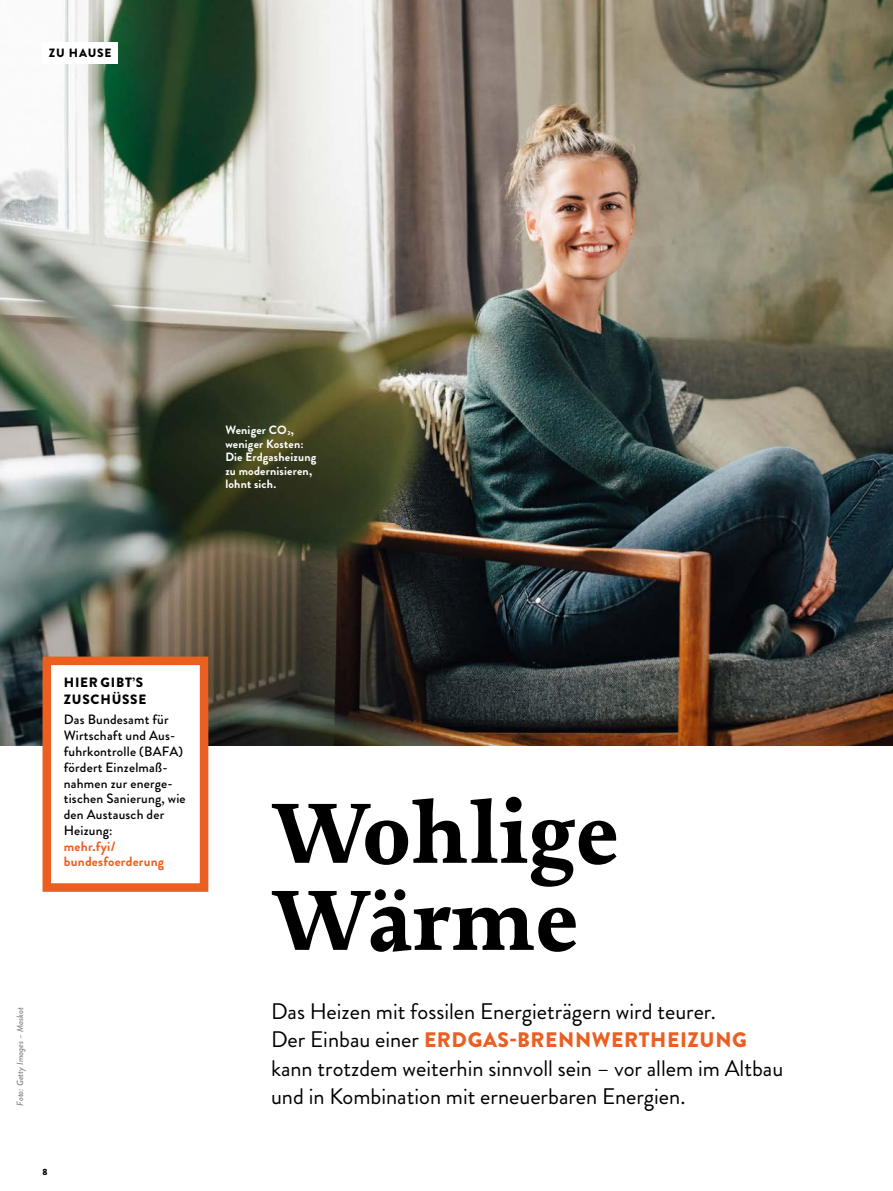
<style>
.page{position:relative;width:893px;height:1191px;background:#fff}
.page>*{position:absolute;margin:0;border:0;box-sizing:border-box;transform-origin:0 0}
.t1{font:700 90px/87px "Proforma";color:#000}
.t2{font:22.5px/28.5px "Brandon Grotesque";color:#000}
.t3{font:900 21px "Brandon Grotesque";letter-spacing:.03em;color:#eb5f21}
.t4{font:500 13.5px/15.8px "Brandon Grotesque";letter-spacing:.015em;color:#000}
.t5{font:700 13.5px/15.8px "Brandon Grotesque";letter-spacing:.015em;color:#eb5f21}
.t6{font:900 13.5px/17.1px "Brandon Grotesque";letter-spacing:.055em;color:#000}
.t7{font:700 12px/13.5px "Brandon Grotesque";letter-spacing:.015em;color:#fff}
.t8{font:900 12px "Brandon Grotesque";letter-spacing:.07em;color:#000}
.t9{font:italic 500 9px "Brandon Grotesque";color:#878786}
.t10{font:900 9px "Brandon Grotesque";color:#000}
.s1{font-weight:400;font-size:22.5px;color:#000}
</style>
<div class="page">
<img style="left:0;top:0;width:893px;height:745px">
<div style="left:47px;top:661px;width:157px;height:226px;background:#fff"></div>
<div style="left:43px;top:656px;width:165px;height:235px;border:9px solid #eb5f21"></div>
<div style="left:43px;top:43px;width:75px;height:21px;background:#fff"></div>
<p class="t8" style="left:49px;top:45px;width:64px">ZU HAUSE</p>
<p class="t7" style="left:225px;top:423px;width:92px">Weniger CO2, weniger Kosten:<br>Die Erdgasheizung zu modernisieren, lohnt sich.</p>
<p class="t6" style="left:64px;top:674px;width:84px">HIER GIBT’S<br>ZUSCHÜSSE</p>
<p class="t4" style="left:64px;top:712px;width:123px">Das Bundesamt für<br>Wirtschaft und Aus&shy;fuhrkontrolle (BAFA) fördert Einzelmaß&shy;nahmen zur energe&shy;tischen Sanierung, wie den Austausch der<br>Heizung:</p>
<p class="t5" style="left:64px;top:838px;width:102px">mehr.fyi/ bundesfoerderung</p>
<p class="t9" style="left:14px;top:1106px;width:100px;rotate:-90deg">Foto: Getty Images – Maskot</p>
<p class="t10" style="left:43px;top:1165px;width:7px">8</p>
<h1 class="t1" style="left:271px;top:790px;width:349px">Wohlige<br>Wärme</h1>
<p class="t2" style="left:271px;top:997px;width:446px">Das Heizen mit fossilen Energieträgern wird teurer.</p>
<p class="t3" style="left:271px;top:1025px;width:477px"><span class="s1">Der Einbau einer</span> ERDGAS-BRENNWERTHEIZUNG</p>
<p class="t2" style="left:271px;top:1054px;width:514px">kann trotzdem weiterhin sinnvoll sein – vor allem im Altbau und in Kombination mit erneuerbaren Energien.</p>
</div>
